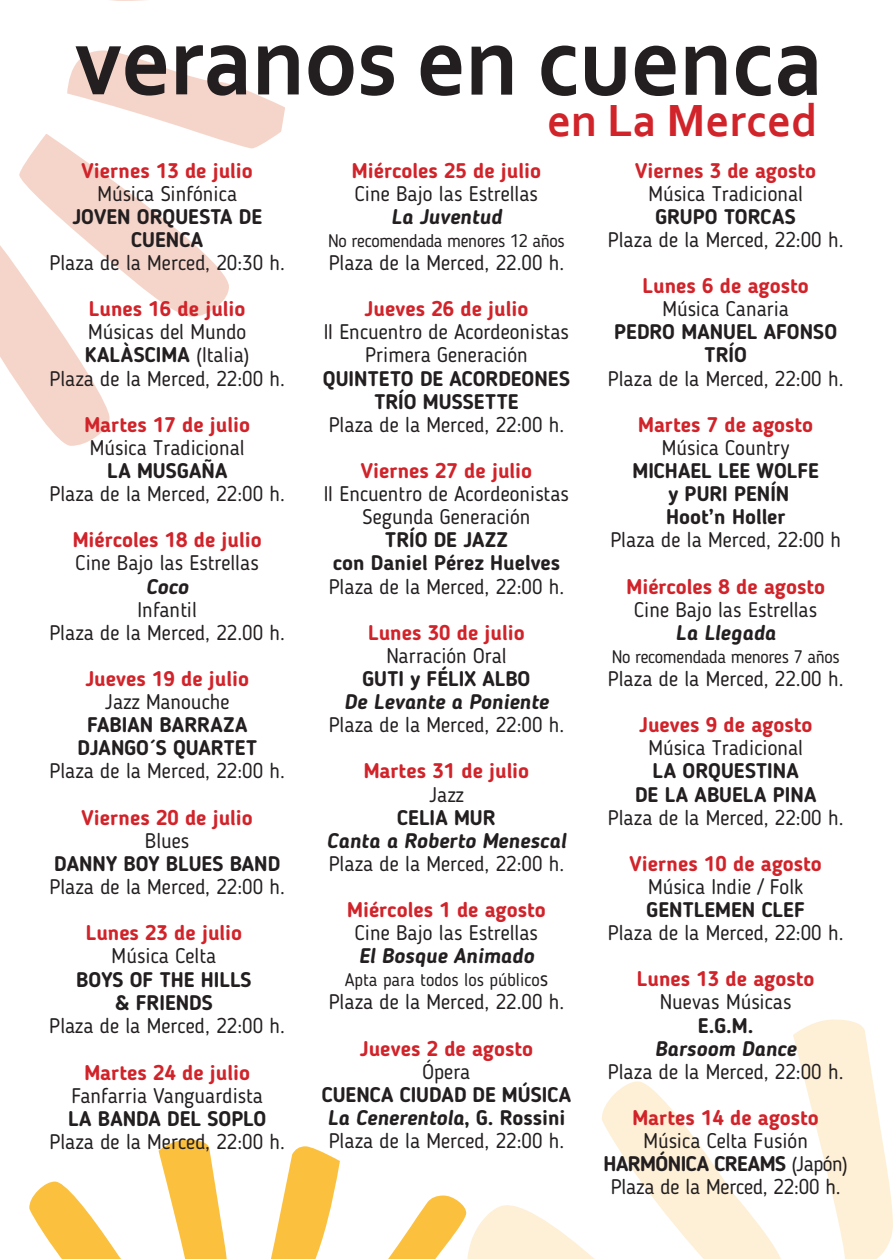
<style>
.page{position:relative;width:893px;height:1259px;background:#fff}
.page>*{position:absolute;margin:0;border:0;box-sizing:border-box;transform-origin:0 0}
.t1{font:700 47.1px "Corbel";color:#d1232a}
.t2{font:21px/23.1px "Blogger Sans";color:#231f20;text-align:center}
.t3{font:700 21px "Blogger Sans";color:#d1232a}
.t4{font:700 21px/23.1px "Blogger Sans";color:#231f20;text-align:center}
.t5{font:italic 700 21px "Blogger Sans";color:#231f20}
.t6{font:18px "Blogger Sans";letter-spacing:-.02em;color:#231f20}
.t7{font:18px "Blogger Sans";color:#231f20}
.s1{font-weight:400}
.s2{font-weight:700;color:#d1232a}
.s3{font-weight:700}
.s4{font-size:21px}
.s5{font-style:normal}
</style>
<div class="page">
<svg style="left:29px;top:1139px;width:198px;height:120px"></svg>
<svg style="left:271px;top:1019px;width:622px;height:240px"></svg>
<svg style="left:111px;top:0;width:34px;height:1px"></svg>
<svg style="left:0;top:45px;width:817px;height:401px"></svg>
<p class="t3" style="left:82px;top:158px;width:173px">Viernes 13 de julio</p>
<p class="t2" style="left:97px;top:182px;width:141px">Música Sinfónica</p>
<p class="t4" style="left:72px;top:205px;width:191px">JOVEN ORQUESTA DE<br>CUENCA</p>
<p class="t2" style="left:49px;top:251px;width:237px">Plaza de la Merced, 20:30 h.</p>
<p class="t3" style="left:89px;top:296px;width:158px">Lunes 16 de julio</p>
<p class="t2" style="left:88px;top:320px;width:160px">Músicas del Mundo</p>
<p class="t4" style="left:85px;top:343px;width:166px">KALÀSCIMA <span class="s1">(Italia)</span></p>
<p class="t2" style="left:49px;top:367px;width:237px">Plaza de la Merced, 22:00 h.</p>
<p class="t3" style="left:84px;top:412px;width:167px">Martes 17 de julio</p>
<p class="t2" style="left:90px;top:436px;width:156px">Música Tradicional</p>
<p class="t4" style="left:107px;top:459px;width:122px">LA MUSGAÑA</p>
<p class="t2" style="left:49px;top:482px;width:237px">Plaza de la Merced, 22:00 h.</p>
<p class="t3" style="left:73px;top:527px;width:191px">Miércoles 18 de julio</p>
<p class="t2" style="left:76px;top:551px;width:185px">Cine Bajo las Estrellas</p>
<p class="t5" style="left:146px;top:573px;width:44px">Coco</p>
<p class="t2" style="left:138px;top:598px;width:61px">Infantil</p>
<p class="t2" style="left:49px;top:621px;width:237px">Plaza de la Merced, 22.00 h.</p>
<p class="t3" style="left:85px;top:666px;width:165px">Jueves 19 de julio</p>
<p class="t2" style="left:105px;top:690px;width:126px">Jazz Manouche</p>
<p class="t4" style="left:87px;top:713px;width:162px">FABIAN BARRAZA</p>
<p class="t4" style="left:77px;top:736px;width:181px">DJANGO´S QUARTET</p>
<p class="t2" style="left:49px;top:759px;width:237px">Plaza de la Merced, 22:00 h.</p>
<p class="t2" style="left:49px;top:805px;width:237px"><span class="s2">Viernes 20 de julio<br></span>Blues<br><span class="s3">DANNY BOY BLUES BAND<br></span>Plaza de la Merced, 22:00 h.</p>
<p class="t2" style="left:49px;top:921px;width:237px"><span class="s2">Lunes 23 de julio<br></span>Música Celta<br><span class="s3">BOYS OF THE HILLS<br>&amp; FRIENDS<br></span>Plaza de la Merced, 22:00 h.</p>
<p class="t3" style="left:84px;top:1059px;width:167px">Martes 24 de julio</p>
<p class="t2" style="left:72px;top:1084px;width:193px">Fanfarria Vanguardista</p>
<p class="t4" style="left:68px;top:1107px;width:200px">LA BANDA DEL SOPLO</p>
<p class="t2" style="left:49px;top:1130px;width:237px">Plaza de la Merced, 22:00 h.</p>
<p class="t1" style="left:547px;top:91px;width:272px">en La Merced</p>
<p class="t3" style="left:352px;top:158px;width:191px">Miércoles 25 de julio</p>
<p class="t2" style="left:355px;top:182px;width:185px">Cine Bajo las Estrellas</p>
<p class="t5" style="left:391px;top:204px;width:112px">La Juventud</p>
<p class="t6" style="left:328px;top:230px;width:238px">No recomendada menores 12 años</p>
<p class="t2" style="left:329px;top:251px;width:237px">Plaza de la Merced, 22.00 h.</p>
<p class="t3" style="left:365px;top:296px;width:165px">Jueves 26 de julio</p>
<p class="t2" style="left:324px;top:320px;width:247px">II Encuentro de Acordeonistas</p>
<p class="t2" style="left:365px;top:343px;width:164px">Primera Generación</p>
<p class="t4" style="left:323px;top:366px;width:249px">QUINTETO DE ACORDEONES</p>
<p class="t4" style="left:374px;top:390px;width:146px">TRÍO MUSSETTE</p>
<p class="t2" style="left:329px;top:413px;width:237px">Plaza de la Merced, 22:00 h.</p>
<p class="t3" style="left:361px;top:458px;width:173px">Viernes 27 de julio</p>
<p class="t2" style="left:324px;top:482px;width:247px">II Encuentro de Acordeonistas</p>
<p class="t2" style="left:362px;top:505px;width:170px">Segunda Generación</p>
<p class="t4" style="left:385px;top:528px;width:124px">TRÍO DE JAZZ</p>
<p class="t4" style="left:333px;top:551px;width:229px">con Daniel Pérez Huelves</p>
<p class="t2" style="left:329px;top:574px;width:237px">Plaza de la Merced, 22:00 h.</p>
<p class="t3" style="left:368px;top:620px;width:158px">Lunes 30 de julio</p>
<p class="t2" style="left:386px;top:644px;width:122px">Narración Oral</p>
<p class="t4" style="left:363px;top:667px;width:169px">GUTI y FÉLIX ALBO</p>
<p class="t5" style="left:344px;top:689px;width:206px">De Levante a Poniente</p>
<p class="t2" style="left:329px;top:713px;width:237px">Plaza de la Merced, 22:00 h.</p>
<p class="t3" style="left:364px;top:758px;width:167px">Martes 31 de julio</p>
<p class="t2" style="left:429px;top:782px;width:36px">Jazz</p>
<p class="t4" style="left:397px;top:805px;width:100px">CELIA MUR</p>
<p class="t5" style="left:327px;top:827px;width:241px">Canta a Roberto Menescal</p>
<p class="t2" style="left:329px;top:852px;width:237px">Plaza de la Merced, 22:00 h.</p>
<p class="t3" style="left:347px;top:897px;width:200px">Miércoles 1 de agosto</p>
<p class="t2" style="left:355px;top:921px;width:185px">Cine Bajo las Estrellas</p>
<p class="t5" style="left:359px;top:943px;width:177px">El Bosque Animado</p>
<p class="t7" style="left:345px;top:969px;width:205px">Apta para todos los público<span class="s4">s</span></p>
<p class="t2" style="left:329px;top:990px;width:237px">Plaza de la Merced, 22.00 h.</p>
<p class="t3" style="left:360px;top:1035px;width:175px">Jueves 2 de agosto</p>
<p class="t2" style="left:423px;top:1060px;width:49px">Ópera</p>
<p class="t4" style="left:322px;top:1083px;width:251px">CUENCA CIUDAD DE MÚSICA</p>
<p class="t5" style="left:327px;top:1105px;width:240px">La Cenerentola<span class="s5">, G. Rossini</span></p>
<p class="t2" style="left:329px;top:1129px;width:237px">Plaza de la Merced, 22:00 h.</p>
<p class="t3" style="left:635px;top:158px;width:182px">Viernes 3 de agosto</p>
<p class="t2" style="left:648px;top:182px;width:156px">Música Tradicional</p>
<p class="t4" style="left:655px;top:205px;width:142px">GRUPO TORCAS</p>
<p class="t2" style="left:608px;top:228px;width:237px">Plaza de la Merced, 22:00 h.</p>
<p class="t3" style="left:643px;top:273px;width:168px">Lunes 6 de agosto</p>
<p class="t2" style="left:662px;top:297px;width:128px">Música Canaria</p>
<p class="t4" style="left:614px;top:320px;width:224px">PEDRO MANUEL AFONSO<br>TRÍO</p>
<p class="t2" style="left:608px;top:367px;width:237px">Plaza de la Merced, 22:00 h.</p>
<p class="t3" style="left:638px;top:412px;width:177px">Martes 7 de agosto</p>
<p class="t2" style="left:662px;top:436px;width:129px">Música Country</p>
<p class="t4" style="left:632px;top:459px;width:188px">MICHAEL LEE WOLFE</p>
<p class="t4" style="left:668px;top:482px;width:122px">y PURI PENÍN</p>
<p class="t4" style="left:666px;top:505px;width:121px">Hoot’n Holler</p>
<p class="t2" style="left:610px;top:528px;width:232px">Plaza de la Merced, 22:00 h</p>
<p class="t3" style="left:626px;top:573px;width:200px">Miércoles 8 de agosto</p>
<p class="t2" style="left:634px;top:598px;width:185px">Cine Bajo las Estrellas</p>
<p class="t5" style="left:676px;top:620px;width:102px">La Llegada</p>
<p class="t6" style="left:612px;top:646px;width:230px">No recomendada menores 7 años</p>
<p class="t2" style="left:608px;top:667px;width:237px">Plaza de la Merced, 22.00 h.</p>
<p class="t3" style="left:639px;top:712px;width:175px">Jueves 9 de agosto</p>
<p class="t2" style="left:648px;top:736px;width:156px">Música Tradicional</p>
<p class="t4" style="left:653px;top:759px;width:148px">LA ORQUESTINA</p>
<p class="t4" style="left:635px;top:782px;width:183px">DE LA ABUELA PINA</p>
<p class="t2" style="left:608px;top:805px;width:237px">Plaza de la Merced, 22:00 h.</p>
<p class="t3" style="left:630px;top:851px;width:194px">Viernes 10 de agosto</p>
<p class="t2" style="left:648px;top:875px;width:157px">Música Indie / Folk</p>
<p class="t4" style="left:647px;top:898px;width:160px">GENTLEMEN CLEF</p>
<p class="t2" style="left:608px;top:921px;width:237px">Plaza de la Merced, 22:00 h.</p>
<p class="t3" style="left:637px;top:966px;width:179px">Lunes 13 de agosto</p>
<p class="t2" style="left:660px;top:990px;width:134px">Nuevas Músicas</p>
<p class="t4" style="left:698px;top:1013px;width:57px">E.G.M.</p>
<p class="t5" style="left:655px;top:1035px;width:143px">Barsoom Dance</p>
<p class="t2" style="left:608px;top:1060px;width:237px">Plaza de la Merced, 22:00 h.</p>
<p class="t3" style="left:632px;top:1105px;width:188px">Martes 14 de agosto</p>
<p class="t2" style="left:643px;top:1129px;width:166px">Música Celta Fusión</p>
<p class="t2" style="left:603px;top:1152px;width:246px"><span class="s3">HARMÓNICA CREAMS</span> (Japón)<br>Plaza de la Merced, 22:00 h.</p>
</div>
